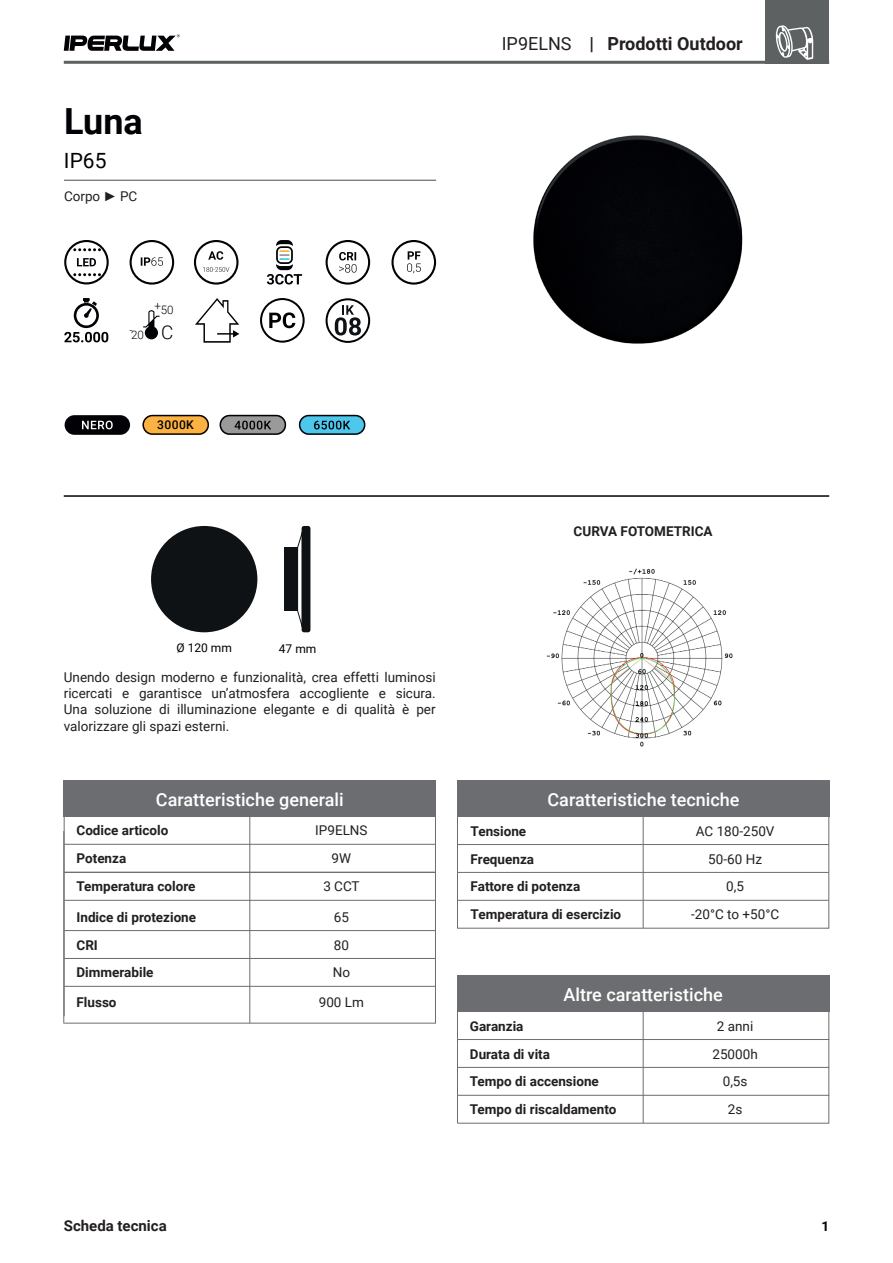
<style>
.page{position:relative;width:893px;height:1263px;background:#fff}
.page>*{position:absolute;margin:0;border:0;box-sizing:border-box;transform-origin:0 0}
.t1{font:700 36px "Roboto";color:#020206}
.t2{font:21px "Roboto";color:#020206}
.t3{font:500 18px "Roboto";color:#fff}
.t4{font:700 18px "Roboto";color:#231f20}
.t5{font:700 15px "Roboto";color:#231f20}
.t6{font:13.5px/27.9px "Roboto";color:#231f20;text-align:center}
.t7{font:700 13.5px/27.9px "Roboto";color:#231f20}
.t8{font:700 13.5px "Roboto";color:#020206}
.t9{font:500 12.15px "Roboto";letter-spacing:.035em;color:#020206}
.t10{font:12px "Roboto";color:#020206}
.t11{font:300 11.7px "Roboto";color:#020206}
.s1{font-family:"Franklin Gothic";font-weight:800}
.s2{font-size:18.9px}
.s3{font-weight:400}
</style>
<div class="page">
<svg style="left:64px;top:34px;width:116px;height:17px"></svg>
<hr style="left:64px;top:61px;width:765px;height:3px;background:#5d6162">
<div style="left:457px;top:781px;width:372px;height:36px;background:#6c6d70"></div>
<hr style="left:457px;top:844px;width:372px;height:1px;background:#6c6d70">
<hr style="left:457px;top:872px;width:372px;height:1px;background:#6c6d70">
<hr style="left:457px;top:900px;width:372px;height:1px;background:#6c6d70">
<hr style="left:457px;top:928px;width:372px;height:1px;background:#6c6d70">
<hr style="left:457px;top:782px;width:1px;height:146px;background:#6c6d70">
<hr style="left:828px;top:782px;width:1px;height:146px;background:#6c6d70">
<div style="left:64px;top:781px;width:372px;height:36px;background:#6c6d70"></div>
<hr style="left:64px;top:844px;width:371px;height:1px;background:#6c6d70">
<hr style="left:64px;top:872px;width:371px;height:1px;background:#6c6d70">
<hr style="left:64px;top:900px;width:371px;height:1px;background:#6c6d70">
<hr style="left:64px;top:930px;width:371px;height:1px;background:#6c6d70">
<hr style="left:64px;top:958px;width:371px;height:1px;background:#6c6d70">
<hr style="left:64px;top:986px;width:371px;height:1px;background:#6c6d70">
<hr style="left:64px;top:1023px;width:371px;height:1px;background:#6c6d70">
<hr style="left:64px;top:786px;width:1px;height:230px;background:#6c6d70">
<hr style="left:63px;top:831px;width:1px;height:192px;background:#6c6d70">
<hr style="left:435px;top:786px;width:1px;height:237px;background:#6c6d70">
<hr style="left:249px;top:810px;width:1px;height:213px;background:#6c6d70">
<hr style="left:643px;top:808px;width:1px;height:120px;background:#6c6d70">
<hr style="left:64px;top:495px;width:765px;height:2px;background:#020206">
<svg style="left:220px;top:415px;width:66px;height:20px"></svg>
<svg style="left:142px;top:415px;width:67px;height:20px"></svg>
<svg style="left:299px;top:415px;width:66px;height:20px"></svg>
<div style="left:457px;top:976px;width:372px;height:36px;background:#6c6d70"></div>
<hr style="left:457px;top:1039px;width:372px;height:1px;background:#6c6d70">
<hr style="left:457px;top:1067px;width:372px;height:1px;background:#6c6d70">
<hr style="left:457px;top:1095px;width:372px;height:1px;background:#6c6d70">
<hr style="left:457px;top:1123px;width:372px;height:1px;background:#6c6d70">
<hr style="left:457px;top:976px;width:1px;height:147px;background:#6c6d70">
<hr style="left:828px;top:976px;width:1px;height:147px;background:#6c6d70">
<hr style="left:643px;top:1004px;width:1px;height:119px;background:#6c6d70">
<div style="left:765px;top:0;width:64px;height:64px;background:#5d6162"></div>
<svg style="left:776px;top:25px;width:37px;height:35px"></svg>
<hr style="left:64px;top:180px;width:372px;height:1px;background:#5d6162">
<div style="left:65px;top:415px;width:65px;height:20px;background:#020206;border-radius:10px"></div>
<svg style="left:82px;top:421px;width:31px;height:8px"></svg>
<div style="left:151px;top:526px;width:106px;height:106px;background:#0f1214;border-radius:50%"></div>
<div style="left:302px;top:526px;width:8px;height:106px;background:#0f1214;border-radius:2px"></div>
<div style="left:285px;top:547px;width:13px;height:64px;background:#0f1214"></div>
<svg style="left:297px;top:527px;width:6px;height:105px"></svg>
<img style="left:546px;top:568px;width:187px;height:179px">
<img style="left:533px;top:135px;width:210px;height:209px">
<svg style="left:64px;top:298px;width:44px;height:44px"></svg>
<svg style="left:391px;top:240px;width:45px;height:45px"></svg>
<svg style="left:130px;top:240px;width:44px;height:45px"></svg>
<svg style="left:267px;top:240px;width:35px;height:45px"></svg>
<svg style="left:195px;top:298px;width:44px;height:45px"></svg>
<svg style="left:326px;top:240px;width:44px;height:45px"></svg>
<svg style="left:260px;top:298px;width:45px;height:45px"></svg>
<svg style="left:194px;top:240px;width:44px;height:45px"></svg>
<svg style="left:64px;top:240px;width:45px;height:44px"></svg>
<svg style="left:143px;top:310px;width:16px;height:29px"></svg>
<svg style="left:326px;top:298px;width:44px;height:45px"></svg>
<h1 class="t1" style="left:64px;top:96px;width:80px">Luna</h1>
<h2 class="t2" style="left:64px;top:146px;width:44px">IP65</h2>
<p class="t6" style="left:64px;top:182px;width:75px">Corpo <span class="s1">►</span> PC</p>
<p class="t11" style="left:155px;top:297px;width:8px">+</p>
<p class="t11" style="left:161px;top:301px;width:14px">50</p>
<p class="t11" style="left:130px;top:326px;width:45px">-20 <span class="s2">C</span></p>
<p class="t9" style="left:157px;top:417px;width:38px">3000K</p>
<h3 class="t4" style="left:502px;top:31px;width:243px"><span class="s3">IP9ELNS</span> | Prodotti Outdoor</h3>
<p class="t7" style="left:574px;top:517px;width:141px">CURVA FOTOMETRICA</p>
<p class="t10" style="left:176px;top:640px;width:57px">Ø 120 mm</p>
<p class="t10" style="left:279px;top:640px;width:39px">47 mm</p>
<p class="t6" style="left:64px;top:669px;width:373px;line-height:16.2px;text-align:justify">Unendo design moderno e funzionalità, crea effetti luminosi ricercati e garantisce un’atmosfera accogliente e sicura.<br>Una soluzione di illuminazione elegante e di qualità è per valorizzare gli spazi esterni.</p>
<h3 class="t3" style="left:156px;top:786px;width:189px">Caratteristiche generali</h3>
<p class="t6" style="left:315px;top:816px;width:54px">IP9ELNS<br>9W<br>3 CCT</p>
<p class="t6" style="left:333px;top:902px;width:19px;text-align:justify">65<br>80<br>No</p>
<p class="t6" style="left:319px;top:988px;width:47px">900 Lm</p>
<p class="t7" style="left:77px;top:816px;width:121px">Codice articolo<br>Potenza<br>Temperatura colore</p>
<p class="t7" style="left:77px;top:902px;width:121px">Indice di protezione<br>CRI<br>Dimmerabile</p>
<p class="t7" style="left:77px;top:988px;width:42px">Flusso</p>
<h3 class="t3" style="left:547px;top:786px;width:194px">Caratteristiche tecniche</h3>
<p class="t6" style="left:696px;top:816px;width:80px">AC 180-250V</p>
<p class="t7" style="left:471px;top:816px;width:152px">Tensione<br>Frequenza<br>Fattore di potenza<br>Temperatura di esercizio</p>
<p class="t6" style="left:708px;top:844px;width:55px">50-60 Hz</p>
<p class="t6" style="left:726px;top:872px;width:19px">0,5</p>
<p class="t6" style="left:691px;top:900px;width:90px">-20°C to +50°C</p>
<h3 class="t3" style="left:563px;top:982px;width:161px">Altre caratteristiche</h3>
<p class="t7" style="left:470px;top:1011px;width:148px">Garanzia<br>Durata di vita<br>Tempo di accensione<br>Tempo di riscaldamento</p>
<p class="t6" style="left:717px;top:1011px;width:38px">2 anni</p>
<p class="t6" style="left:712px;top:1039px;width:47px">25000h</p>
<p class="t6" style="left:723px;top:1067px;width:26px">0,5s<br>2s</p>
<p class="t5" style="left:64px;top:1215px;width:105px">Scheda tecnica</p>
<p class="t8" style="left:821px;top:1216px;width:9px">1</p>
</div>
